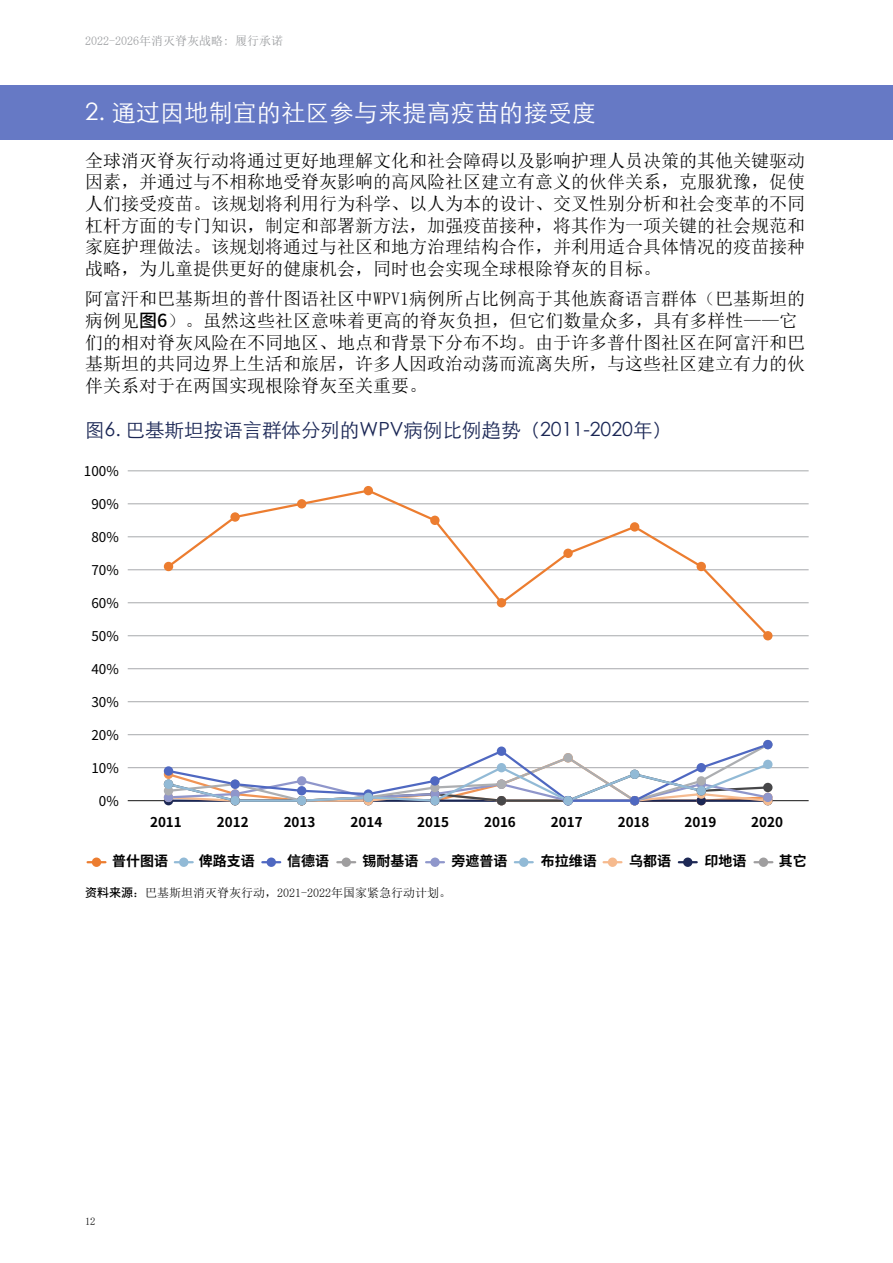
<style>
.page{position:relative;width:893px;height:1263px;background:#fff}
.page>*{position:absolute;margin:0;border:0;box-sizing:border-box;transform-origin:0 0}
.t1{font:24px "ST Xihei";letter-spacing:.01em;color:#fff}
.t2{font:19.5px "ST Xihei";color:#1b2755}
.Body_Text_Chinese{font:18px/21.6px "Sim Sun";color:#000;text-align:justify}
.t3{font:700 13.95px "Noto Sans CJ Ksc";color:#000}
.t4{font:700 13.5px "Noto Sans CJ Ksc";color:#000}
.t5{font:13.5px "Noto Sans CJ Ksc";color:#000}
.Source_Chinese{font:12px "Sim Sun";color:#000}
.t6{font:12px "Sim Sun";color:#939598}
.t7{font:10.5px "Sim Sun";color:#000}
.s1{font-family:"Noto Sans CJ Ksc";font-weight:500}
</style>
<div class="page">
<div style="left:0;top:85px;width:893px;height:54px;background:#6679c5"></div>
<hr style="left:128px;top:470px;width:681px;height:1px;background:#a7a9ac">
<hr style="left:128px;top:503px;width:681px;height:1px;background:#a7a9ac">
<hr style="left:128px;top:536px;width:681px;height:1px;background:#a7a9ac">
<hr style="left:128px;top:569px;width:681px;height:1px;background:#a7a9ac">
<hr style="left:128px;top:602px;width:681px;height:1px;background:#a7a9ac">
<hr style="left:128px;top:635px;width:681px;height:1px;background:#a7a9ac">
<hr style="left:128px;top:668px;width:681px;height:1px;background:#a7a9ac">
<hr style="left:128px;top:701px;width:681px;height:1px;background:#a7a9ac">
<hr style="left:128px;top:734px;width:681px;height:1px;background:#a7a9ac">
<hr style="left:128px;top:767px;width:681px;height:1px;background:#a7a9ac">
<hr style="left:128px;top:800px;width:681px;height:1px;background:#141414">
<img style="left:86px;top:470px;width:721px;height:397px">
<p class="t6" style="left:85px;top:34px;width:199px">2022-2026年消灭脊灰战略: 履行承诺</p>
<h1 class="t1" style="left:85px;top:94px;width:513px">2. 通过因地制宜的社区参与来提高疫苗的接受度</h1>
<p class="Body_Text_Chinese" style="left:85px;top:150px;width:721px">全球消灭脊灰行动将通过更好地理解文化和社会障碍以及影响护理人员决策的其他关键驱动因素，并通过与不相称地受脊灰影响的高风险社区建立有意义的伙伴关系，克服犹豫，促使人们接受疫苗。该规划将利用行为科学、以人为本的设计、交叉性别分析和社会变革的不同杠杆方面的专门知识，制定和部署新方法，加强疫苗接种，将其作为一项关键的社会规范和家庭护理做法。该规划将通过与社区和地方治理结构合作，并利用适合具体情况的疫苗接种战略，为儿童提供更好的健康机会，同时也会实现全球根除脊灰的目标。</p>
<p class="Body_Text_Chinese" style="left:85px;top:288px;width:721px;text-align:left">阿富汗和巴基斯坦的普什图语社区中WPV1病例所占比例高于其他族裔语言群体（巴基斯坦的病例见<span class="s1">图6</span>）。虽然这些社区意味着更高的脊灰负担，但它们数量众多，具有多样性——它们的相对脊灰风险在不同地区、地点和背景下分布不均。由于许多普什图社区在阿富汗和巴基斯坦的共同边界上生活和旅居，许多人因政治动荡而流离失所，与这些社区建立有力的伙伴关系对于在两国实现根除脊灰至关重要。</p>
<h2 class="t2" style="left:85px;top:415px;width:588px">图6. 巴基斯坦按语言群体分列的WPV病例比例趋势（2011-2020年）</h2>
<p class="t5" style="left:84px;top:464px;width:36px">100%</p>
<p class="t5" style="left:91px;top:497px;width:29px">90%</p>
<p class="t5" style="left:91px;top:530px;width:29px">80%</p>
<p class="t5" style="left:91px;top:563px;width:29px">70%</p>
<p class="t5" style="left:91px;top:596px;width:29px">60%</p>
<p class="t5" style="left:91px;top:629px;width:29px">50%</p>
<p class="t5" style="left:91px;top:662px;width:29px">40%</p>
<p class="t5" style="left:91px;top:694px;width:29px">30%</p>
<p class="t5" style="left:91px;top:727px;width:29px">20%</p>
<p class="t5" style="left:91px;top:760px;width:29px">10%</p>
<p class="t5" style="left:99px;top:793px;width:21px">0%</p>
<p class="t4" style="left:150px;top:814px;width:33px">2011</p>
<p class="t4" style="left:217px;top:814px;width:33px">2012</p>
<p class="t4" style="left:284px;top:814px;width:33px">2013</p>
<p class="t4" style="left:350px;top:814px;width:33px">2014</p>
<p class="t4" style="left:417px;top:814px;width:33px">2015</p>
<p class="t4" style="left:484px;top:814px;width:33px">2016</p>
<p class="t4" style="left:551px;top:814px;width:33px">2017</p>
<p class="t4" style="left:618px;top:814px;width:33px">2018</p>
<p class="t4" style="left:684px;top:814px;width:33px">2019</p>
<p class="t4" style="left:751px;top:814px;width:33px">2020</p>
<p class="t3" style="left:112px;top:853px;width:57px">普什图语</p>
<p class="t3" style="left:199px;top:853px;width:57px">俾路支语</p>
<p class="t3" style="left:287px;top:853px;width:43px">信德语</p>
<p class="t3" style="left:363px;top:853px;width:57px">锡耐基语</p>
<p class="t3" style="left:452px;top:853px;width:57px">旁遮普语</p>
<p class="t3" style="left:541px;top:853px;width:57px">布拉维语</p>
<p class="t3" style="left:629px;top:853px;width:43px">乌都语</p>
<p class="t3" style="left:705px;top:853px;width:43px">印地语</p>
<p class="t3" style="left:779px;top:853px;width:29px">其它</p>
<p class="Source_Chinese" style="left:85px;top:887px;width:367px"><span class="s1">资料来源</span>：巴基斯坦消灭脊灰行动，2021-2022年国家紧急行动计划。</p>
<p class="t7" style="left:85px;top:1215px;width:12px">12</p>
</div>
